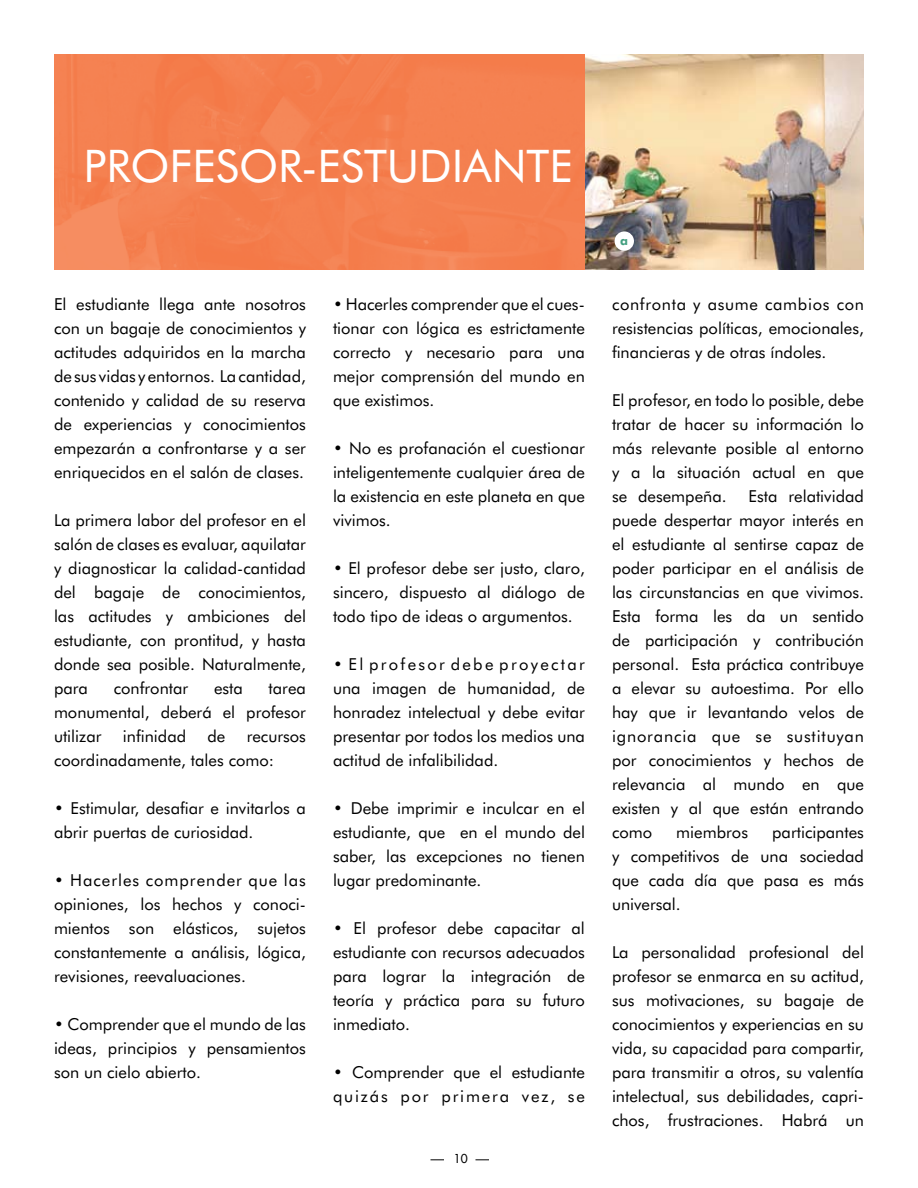
<style>
.page{position:relative;width:918px;height:1188px;background:#fff}
.page>*{position:absolute;margin:0;border:0;box-sizing:border-box;transform-origin:0 0}
.t1{font:45px "Futura BT";color:#fff}
.t2{font:16.5px/24px "Futura BT";color:#000;text-align:justify}
.t3{font:12px "Futura";color:#000}
.t4{font:700 12px "Futura BT";color:#44a081}
</style>
<div class="page">
<svg style="left:430px;top:1160px;width:14px;height:1px"></svg>
<svg style="left:476px;top:1160px;width:13px;height:1px"></svg>
<img style="left:54px;top:54px;width:810px;height:216px">
<div style="left:615px;top:231px;width:19px;height:20px;background:#fff;border-radius:50%"></div>
<h1 class="t1" style="left:84px;top:139px;width:491px">PROFESOR-ESTUDIANTE</h1>
<p class="t2" style="left:54px;top:292px;width:254px">El estudiante llega ante nosotros con un bagaje de conocimientos y actitudes adquiridos en la marcha de sus vidas y entornos. La cantidad, contenido y calidad de su reserva de experiencias y conocimientos empezarán a confrontarse y a ser enriquecidos en el salón de clases.</p>
<p class="t2" style="left:54px;top:508px;width:254px">La primera labor del profesor en el salón de clases es evaluar, aquilatar y diagnosticar la calidad-cantidad del bagaje de conocimientos, las actitudes y ambiciones del estudiante, con prontitud, y hasta donde sea posible. Naturalmente, para</p>
<p class="t2" style="left:114px;top:676px;width:76px">confrontar</p>
<p class="t2" style="left:214px;top:676px;width:30px">esta</p>
<p class="t2" style="left:54px;top:676px;width:254px;text-indent:215px">tarea monumental, deberá el profesor utilizar</p>
<p class="t2" style="left:123px;top:724px;width:65px">infinidad</p>
<p class="t2" style="left:207px;top:724px;width:19px">de</p>
<p class="t2" style="left:54px;top:724px;width:254px;text-indent:193px">recursos coordinadamente, tales como:</p>
<p class="t2" style="left:54px;top:796px;width:253px">• Estimular, desafiar e invitarlos a abrir puertas de curiosidad.</p>
<p class="t2" style="left:54px;top:868px;width:254px">• Hacerles comprender que las opiniones, los hechos y conoci&shy;mientos son elásticos, sujetos constantemente a análisis, lógica, revisiones, reevaluaciones.</p>
<p class="t2" style="left:54px;top:1012px;width:254px">• Comprender que el mundo de las ideas, principios y pensamientos son un cielo abierto.</p>
<p class="t2" style="left:333px;top:292px;width:254px">• Hacerles comprender que el cues&shy;tionar con lógica es estrictamente correcto y necesario para una mejor comprensión del mundo en que existimos.</p>
<p class="t2" style="left:333px;top:436px;width:254px">• No es profanación el cuestionar inteligentemente cualquier área de la existencia en este planeta en que vivimos.</p>
<p class="t2" style="left:333px;top:556px;width:253px">• El profesor debe ser justo, claro, sincero, dispuesto al diálogo de todo tipo de ideas o argumentos.</p>
<p class="t2" style="left:333px;top:652px;width:254px">• El profesor debe proyectar una imagen de humanidad, de honradez intelectual y debe evitar presentar por todos los medios una actitud de infalibilidad.</p>
<p class="t2" style="left:333px;top:796px;width:254px">• Debe imprimir e inculcar en el estudiante, que en el mundo del saber, las excepciones no tienen lugar predominante.</p>
<p class="t2" style="left:333px;top:916px;width:253px">• El profesor debe capacitar al estudiante con recursos adecuados para lograr la integración de teoría y práctica para su futuro inmediato.</p>
<p class="t2" style="left:333px;top:1060px;width:253px">• Comprender que el estudiante quizás por primera vez, se</p>
<p class="t3" style="left:454px;top:1151px;width:15px">1 0</p>
<p class="t4" style="left:620px;top:233px;width:9px">a</p>
<p class="t2" style="left:612px;top:292px;width:254px">confronta y asume cambios con resistencias políticas, emocionales, financieras y de otras índoles.</p>
<p class="t2" style="left:612px;top:388px;width:254px">El profesor, en todo lo posible, debe tratar de hacer su información lo más relevante posible al entorno y a la situación actual en que se desempeña.</p>
<p class="t2" style="left:612px;top:484px;width:254px;text-indent:136px">Esta relatividad puede despertar mayor interés en el estudiante al sentirse capaz de poder participar en el análisis de las circunstancias en que vivimos.<br>Esta forma les da un sentido de participación y contribución personal. Esta práctica contribuye a elevar su autoestima. Por ello hay que ir levantando velos de ignorancia que se sustituyan por conocimientos y hechos de relevancia al mundo en que existen y al que están entrando como</p>
<p class="t2" style="left:676px;top:820px;width:73px">miembros</p>
<p class="t2" style="left:612px;top:820px;width:253px;text-indent:160px">participantes y competitivos de una sociedad que cada día que pasa es más universal.</p>
<p class="t2" style="left:612px;top:940px;width:254px">La personalidad profesional del profesor se enmarca en su actitud, sus motivaciones, su bagaje de conocimientos y experiencias en su vida, su capacidad para compartir, para transmitir a otros, su valentía intelectual, sus debilidades, capri&shy;chos, frustraciones. Habrá un</p>
</div>
